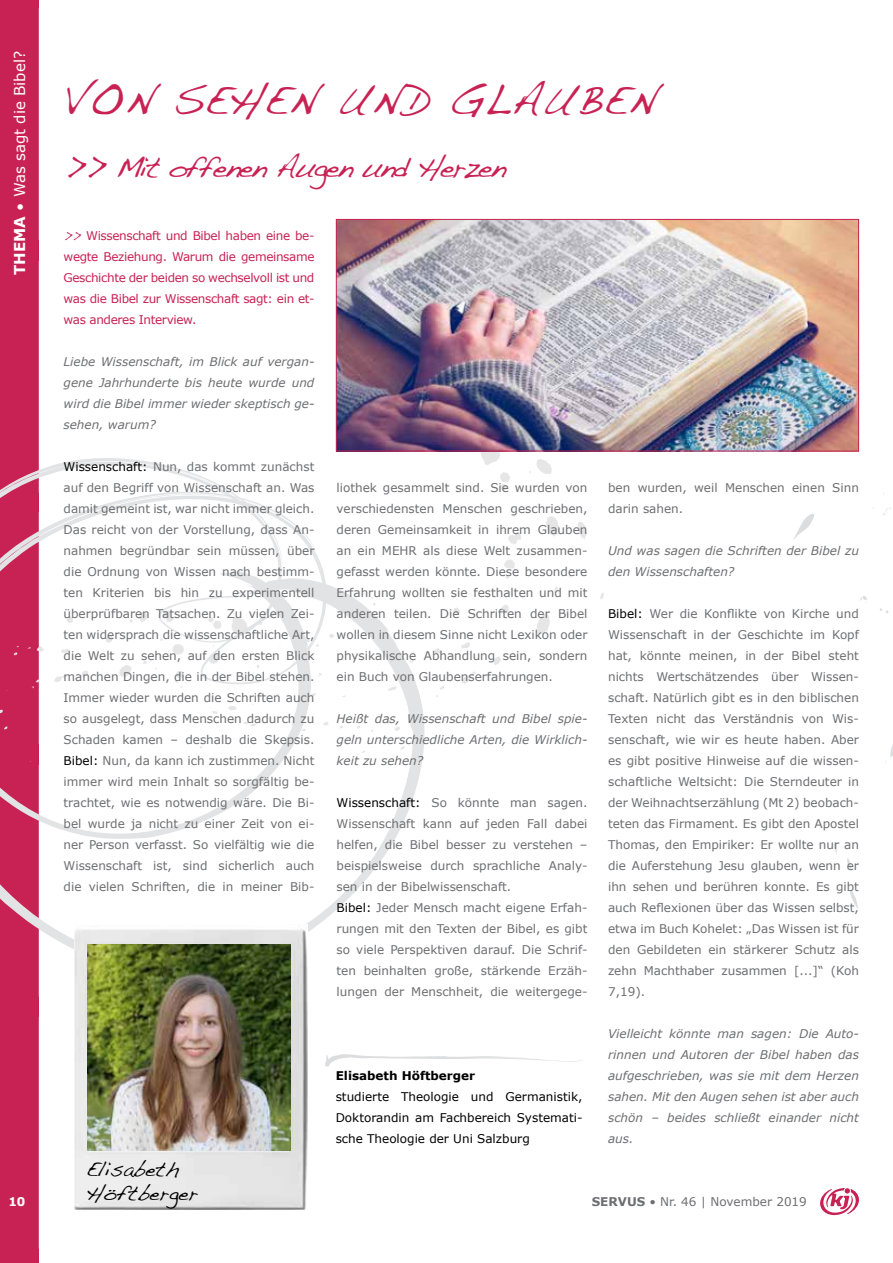
<style>
.page{position:relative;width:893px;height:1263px;background:#fff}
.page>*{position:absolute;margin:0;border:0;box-sizing:border-box;transform-origin:0 0}
.t1{font:42px "Handwriting Dakota";letter-spacing:.015em;color:#c82254}
.t2{font:30px "Handwriting Dakota";letter-spacing:-.07em;color:#c82254}
.t3{font:21px/24px "Handwriting Dakota";color:#000}
.t4{font:15px "Verdana";color:#fff}
.t5{font:12px/21px "Verdana";color:#6d6e71;text-align:justify}
.t6{font:italic 12px/21px "Verdana";color:#6d6e71;text-align:justify}
.t7{font:12px/21px "Verdana";letter-spacing:-.03em;color:#c82254;text-align:justify}
.t8{font:12px/21px "Verdana";color:#000;text-align:justify}
.t9{font:700 12px "Verdana";color:#000}
.t10{font:700 12px "Verdana";color:#fff}
.s1{font-weight:700}
.s2{font-family:"Handwriting Dakota"}
.s3{color:#000}
</style>
<div class="page">
<div style="left:0;top:0;width:38px;height:1263px;background:#c82254"></div>
<svg style="left:820px;top:1188px;width:39px;height:28px"></svg>
<svg style="left:453px;top:608px;width:7px;height:6px"></svg>
<svg style="left:462px;top:671px;width:14px;height:13px"></svg>
<svg style="left:437px;top:686px;width:7px;height:11px"></svg>
<svg style="left:536px;top:614px;width:14px;height:21px"></svg>
<svg style="left:434px;top:648px;width:8px;height:6px"></svg>
<svg style="left:508px;top:532px;width:13px;height:12px"></svg>
<svg style="left:493px;top:656px;width:8px;height:9px"></svg>
<svg style="left:461px;top:642px;width:9px;height:6px"></svg>
<svg style="left:501px;top:605px;width:8px;height:9px"></svg>
<svg style="left:554px;top:587px;width:4px;height:6px"></svg>
<svg style="left:600px;top:593px;width:4px;height:6px"></svg>
<svg style="left:578px;top:522px;width:9px;height:18px"></svg>
<svg style="left:546px;top:516px;width:13px;height:21px"></svg>
<svg style="left:529px;top:459px;width:23px;height:15px"></svg>
<svg style="left:500px;top:472px;width:10px;height:19px"></svg>
<svg style="left:480px;top:451px;width:21px;height:14px"></svg>
<svg style="left:504px;top:559px;width:11px;height:20px"></svg>
<svg style="left:850px;top:890px;width:9px;height:19px"></svg>
<svg style="left:847px;top:858px;width:4px;height:13px"></svg>
<svg style="left:834px;top:842px;width:3px;height:12px"></svg>
<svg style="left:860px;top:596px;width:7px;height:5px"></svg>
<svg style="left:880px;top:608px;width:9px;height:5px"></svg>
<svg style="left:885px;top:745px;width:8px;height:18px"></svg>
<svg style="left:793px;top:514px;width:21px;height:26px"></svg>
<svg style="left:2px;top:456px;width:224px;height:33px"></svg>
<svg style="left:0;top:489px;width:426px;height:483px"></svg>
<svg style="left:325px;top:1054px;width:257px;height:13px"></svg>
<img style="left:338px;top:221px;width:519px;height:228px">
<div style="left:336px;top:219px;width:523px;height:232px;border:1px solid #c82254"></div>
<img style="left:75px;top:924px;width:232px;height:286px">
<img style="left:87px;top:944px;width:203px;height:207px">
<p class="t4" style="left:10px;top:275px;width:225px;rotate:-90deg"><span class="s1">THEMA</span> • Was sagt die Bibel?</p>
<h1 class="t1" style="left:64px;top:69px;width:595px">VON SEHEN UND GLAUBEN</h1>
<h2 class="t2" style="left:64px;top:145px;width:444px">&gt;&gt; Mit offenen Augen und Herzen</h2>
<p class="t7" style="left:64px;top:225px;width:252px"><span class="s2">&gt;&gt;</span> Wissenschaft und Bibel haben eine be&shy;wegte Beziehung. Warum die gemeinsame Geschichte der beiden so wechselvoll ist und was die Bibel zur Wissenschaft sagt: ein et&shy;was anderes Interview.</p>
<p class="t6" style="left:64px;top:351px;width:252px">Liebe Wissenschaft, im Blick auf vergan&shy;gene Jahrhunderte bis heute wurde und wird die Bibel immer wieder skeptisch ge&shy;sehen, warum?</p>
<p class="t5" style="left:64px;top:456px;width:252px"><span class="s3">Wissenschaft:</span> Nun, das kommt zunächst auf den Begriff von Wissenschaft an. Was damit gemeint ist, war nicht immer gleich.<br>Das reicht von der Vorstellung, dass An&shy;nahmen begründbar sein müssen, über die Ordnung von Wissen nach bestimm&shy;ten Kriterien bis hin zu experimentell überprüfbaren Tatsachen. Zu vielen Zei&shy;ten widersprach die wissenschaftliche Art, die Welt zu sehen, auf den ersten Blick manchen Dingen, die in der Bibel stehen.<br>Immer wieder wurden die Schriften auch so ausgelegt, dass Menschen dadurch zu Schaden kamen – deshalb die Skepsis.<br><span class="s3">Bibel:</span> Nun, da kann ich zustimmen. Nicht immer wird mein Inhalt so sorgfältig be&shy;trachtet, wie es notwendig wäre. Die Bi&shy;bel wurde ja nicht zu einer Zeit von ei&shy;ner Person verfasst. So vielfältig wie die Wissenschaft ist, sind sicherlich auch die vielen Schriften, die in meiner Bib-</p>
<p class="t5" style="left:337px;top:477px;width:252px">liothek gesammelt sind. Sie wurden von verschiedensten Menschen geschrieben, deren Gemeinsamkeit in ihrem Glauben an ein MEHR als diese Welt zusammen&shy;gefasst werden könnte. Diese besondere Erfahrung wollten sie festhalten und mit anderen teilen. Die Schriften der Bibel wollen in diesem Sinne nicht Lexikon oder physikalische Abhandlung sein, sondern ein Buch von Glaubenserfahrungen.</p>
<p class="t6" style="left:337px;top:708px;width:252px">Heißt das, Wissenschaft und Bibel spie&shy;geln unterschiedliche Arten, die Wirklich&shy;keit zu sehen?</p>
<p class="t5" style="left:337px;top:792px;width:252px;text-align:left"><span class="s3">Wissenschaft:</span> So könnte man sagen.<br>Wissenschaft kann auf jeden Fall dabei helfen, die Bibel besser zu verstehen – beispielsweise durch sprachliche Analy&shy;sen in der Bibelwissenschaft.<br><span class="s3">Bibel:</span> Jeder Mensch macht eigene Erfah&shy;rungen mit den Texten der Bibel, es gibt so viele Perspektiven darauf. Die Schrif&shy;ten beinhalten große, stärkende Erzäh&shy;lungen der Menschheit, die weitergege-</p>
<p class="t9" style="left:336px;top:1068px;width:141px">Elisabeth Höftberger</p>
<p class="t8" style="left:336px;top:1086px;width:248px">studierte Theologie und Germanistik, Doktorandin am Fachbereich Systemati&shy;sche Theologie der Uni Salzburg</p>
<p class="t5" style="left:608px;top:477px;width:252px">ben wurden, weil Menschen einen Sinn darin sahen.</p>
<p class="t6" style="left:608px;top:540px;width:252px">Und was sagen die Schriften der Bibel zu den Wissenschaften?</p>
<p class="t5" style="left:608px;top:603px;width:252px"><span class="s3">Bibel:</span> Wer die Konflikte von Kirche und Wissenschaft in der Geschichte im Kopf hat, könnte meinen, in der Bibel steht nichts Wertschätzendes über Wissen&shy;schaft. Natürlich gibt es in den biblischen Texten nicht das Verständnis von Wis&shy;senschaft, wie wir es heute haben. Aber es gibt positive Hinweise auf die wissen&shy;schaftliche Weltsicht: Die Sterndeuter in der Weihnachtserzählung (Mt 2) beobach&shy;teten das Firmament. Es gibt den Apostel Thomas, den Empiriker: Er wollte nur an die Auferstehung Jesu glauben, wenn er ihn sehen und berühren konnte. Es gibt auch Reflexionen über das Wissen selbst, etwa im Buch Kohelet: „Das Wissen ist für den Gebildeten ein stärkerer Schutz als zehn Machthaber zusammen [...]“ (Koh 7,19).</p>
<p class="t6" style="left:608px;top:1023px;width:252px">Vielleicht könnte man sagen: Die Auto&shy;rinnen und Autoren der Bibel haben das aufgeschrieben, was sie mit dem Herzen sahen. Mit den Augen sehen ist aber auch schön – beides schließt einander nicht aus.</p>
<h3 class="t3" style="left:86px;top:1157px;width:114px">Elisabeth<br>Höftberger</h3>
<p class="t10" style="left:8px;top:1194px;width:19px">10</p>
<p class="t5" style="left:592px;top:1191px;width:217px"><span class="s1">SERVUS</span> • Nr. 46 | November 2019</p>
</div>
